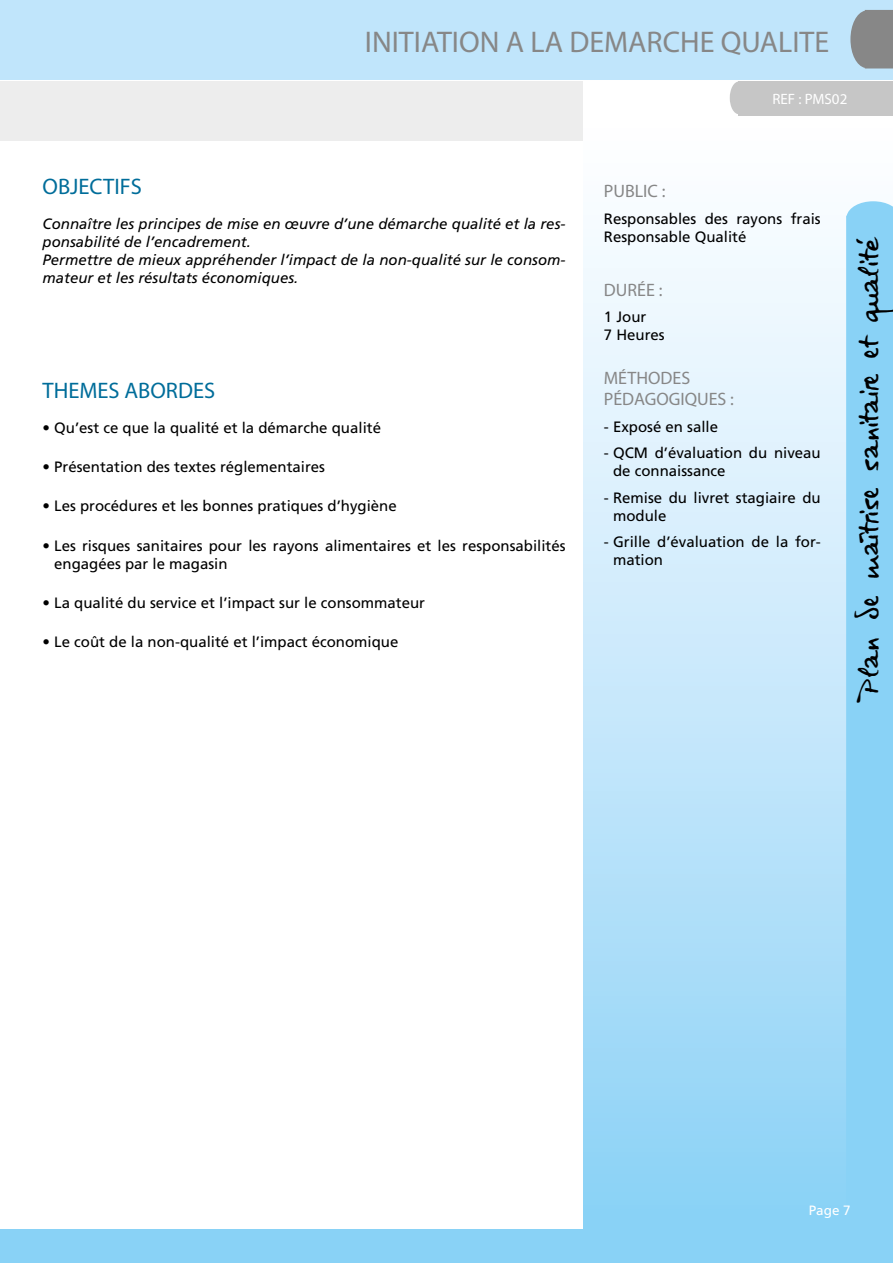
<style>
.page{position:relative;width:893px;height:1263px;background:#fff}
.page>*{position:absolute;margin:0;border:0;box-sizing:border-box;transform-origin:0 0}
.t1{font:30px "Virginie";color:#000}
.t2{font:30px "Myriad Pro";color:#878787}
.t3{font:22.5px "Myriad Pro";color:#006d9a}
.t4{font:18px/21.6px "Myriad Pro";color:#878787}
.t5{font:15px/18px "Frutiger";color:#000}
.t6{font:italic 15px/18px "Frutiger";color:#000}
.t7{font:15px "Myriad Pro";color:#fff}
.t8{font:13.5px "Frutiger";color:#fff}
</style>
<div class="page">
<div style="left:0;top:0;width:893px;height:79px;background:#c0e5fb"></div>
<div style="left:584px;top:119px;width:309px;height:1111px;background:linear-gradient(to bottom,#fff,#8cd2f6)"></div>
<div style="left:0;top:1229px;width:893px;height:34px;background:#89d2f6"></div>
<div style="left:846px;top:201px;width:47px;height:1028px;background:#89d2f6"></div>
<div style="left:0;top:81px;width:583px;height:59px;background:#ededed"></div>
<div style="left:738px;top:81px;width:155px;height:34px;background:#c6c6c6"></div>
<svg style="left:850px;top:10px;width:43px;height:59px;background:#8c9093"></svg>
<div style="left:730px;top:81px;width:18px;height:33px;background:#c6c6c6;border-radius:50%"></div>
<h1 class="t2" style="left:365px;top:23px;width:466px">INITIATION A LA DEMARCHE QUALITE</h1>
<h2 class="t3" style="left:43px;top:172px;width:101px">OBJECTIFS</h2>
<p class="t6" style="left:43px;top:214px;width:525px">Connaître les principes de mise en œuvre d’une démarche qualité et la res&shy;ponsabilité de l’encadrement.<br>Permettre de mieux appréhender l’impact de la non-qualité sur le consom&shy;mateur et les résultats économiques.</p>
<h2 class="t3" style="left:43px;top:376px;width:174px">THEMES ABORDES</h2>
<p class="t5" style="left:43px;top:418px;width:340px">• Qu’est ce que la qualité et la démarche qualité</p>
<p class="t5" style="left:43px;top:458px;width:284px">• Présentation des textes réglementaires</p>
<p class="t5" style="left:43px;top:497px;width:356px">• Les procédures et les bonnes pratiques d’hygiène</p>
<p class="t5" style="left:54px;top:536px;width:513px;text-indent:-12px">• Les risques sanitaires pour les rayons alimentaires et les responsabilités engagées par le magasin</p>
<p class="t5" style="left:43px;top:593px;width:384px">• La qualité du service et l’impact sur le consommateur</p>
<p class="t5" style="left:43px;top:633px;width:357px">• Le coût de la non-qualité et l’impact économique</p>
<p class="t7" style="left:772px;top:89px;width:76px">REF : PMS02</p>
<p class="t4" style="left:604px;top:180px;width:63px">PUBLIC :</p>
<p class="t5" style="left:604px;top:210px;width:218px">Responsables des rayons frais<br>Responsable Qualité</p>
<p class="t4" style="left:604px;top:279px;width:60px">DURÉE :</p>
<p class="t5" style="left:604px;top:308px;width:62px">1 Jour<br>7 Heures</p>
<p class="t4" style="left:604px;top:367px;width:132px">MÉTHODES<br>PÉDAGOGIQUES :</p>
<p class="t5" style="left:604px;top:417px;width:116px">- Exposé en salle</p>
<p class="t5" style="left:613px;top:444px;width:209px;text-indent:-9px">- QCM d’évaluation du niveau de connaissance</p>
<p class="t5" style="left:613px;top:488px;width:209px;text-indent:-9px">- Remise du livret stagiaire du module</p>
<p class="t5" style="left:613px;top:533px;width:209px;text-indent:-9px">- Grille d’évaluation de la for&shy;mation</p>
<h1 class="t1" style="left:851px;top:703px;width:468px;rotate:-90deg">Plan de maîtrise sanitaire et qualité</h1>
<p class="t8" style="left:809px;top:1202px;width:44px">Page 7</p>
</div>
